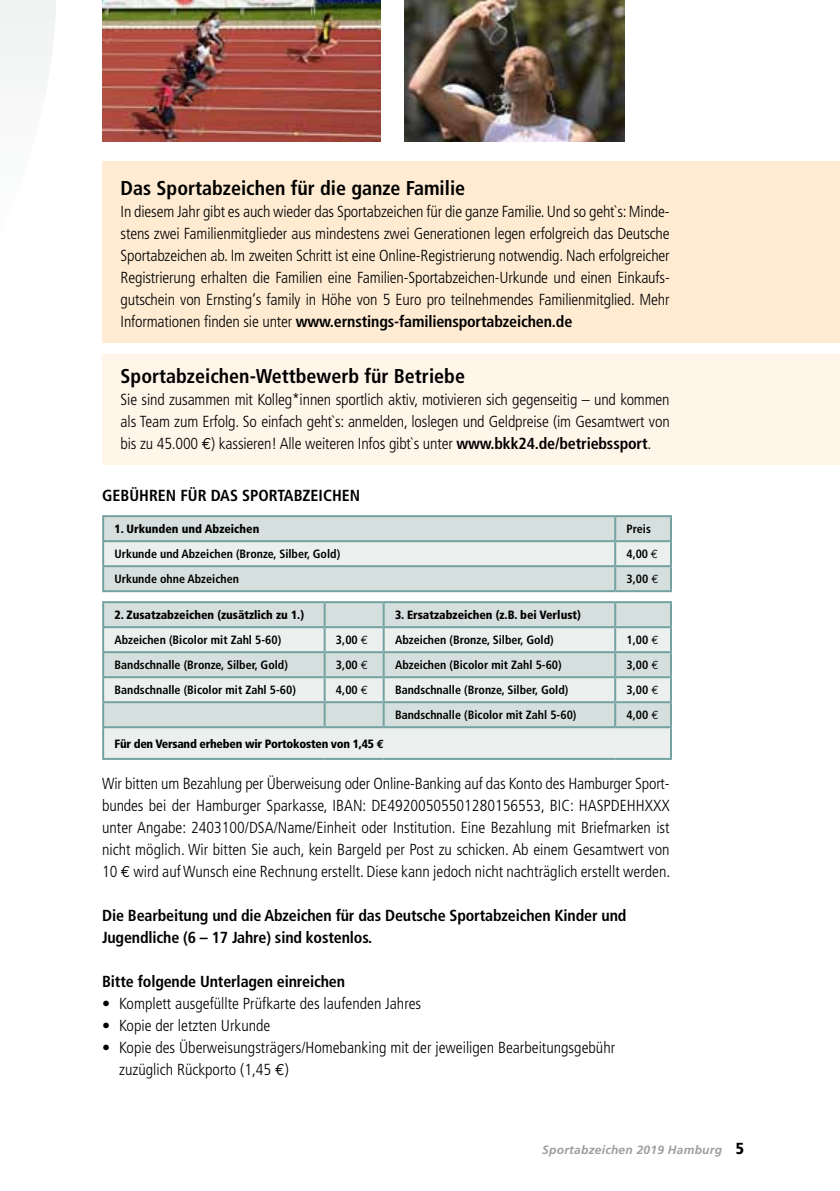
<style>
.page{position:relative;width:840px;height:1191px;background:#fff}
.page>*{position:absolute;margin:0;border:0;box-sizing:border-box;transform-origin:0 0}
.t1{font:700 condensed 20px "Frutiger";color:#000}
.t2{font:300 condensed 16px/22px "Frutiger";color:#000;text-align:justify}
.t3{font:700 condensed 16px/22px "Frutiger";letter-spacing:-.01em;color:#000}
.t4{font:900 condensed 16px "Frutiger";color:#000}
.t5{font:700 condensed 12px "Frutiger";color:#000}
.t6{font:900 condensed 12px "Frutiger";color:#000}
.t7{font:900 condensed 12px "Frutiger";letter-spacing:-.02em;color:#000}
.t8{font:italic 700 12px "Frutiger";letter-spacing:.02em;color:#9c9e9f}
.s1{font-weight:700}
.s2{font-family:"Euro Mono";font-weight:400;font-stretch:normal}
.s3{font-family:"Euro Mono";font-weight:700;font-stretch:normal}
</style>
<div class="page">
<div style="left:102px;top:354px;width:737px;height:111px;background:#fff5e9"></div>
<div style="left:102px;top:162px;width:737px;height:181px;background:#feebd2"></div>
<div style="left:0;top:0;width:56px;height:78px;background:#f2f4f3"></div>
<img style="left:102px;top:0;width:278px;height:142px">
<div style="left:104px;top:517px;width:565px;height:73px;background:#d5dfde"></div>
<div style="left:104px;top:542px;width:565px;height:23px;background:#ebefee"></div>
<hr style="left:102px;top:517px;width:2px;height:23px;background:#74a2a0">
<hr style="left:102px;top:542px;width:2px;height:23px;background:#74a2a0">
<hr style="left:102px;top:567px;width:2px;height:23px;background:#74a2a0">
<hr style="left:102px;top:515px;width:513px;height:2px;background:#74a2a0">
<hr style="left:102px;top:540px;width:513px;height:2px;background:#74a2a0">
<hr style="left:102px;top:565px;width:513px;height:2px;background:#74a2a0">
<hr style="left:102px;top:590px;width:513px;height:2px;background:#74a2a0">
<hr style="left:614px;top:517px;width:2px;height:23px;background:#74a2a0">
<hr style="left:614px;top:542px;width:2px;height:23px;background:#74a2a0">
<hr style="left:614px;top:567px;width:2px;height:23px;background:#74a2a0">
<hr style="left:615px;top:515px;width:56px;height:2px;background:#74a2a0">
<hr style="left:669px;top:517px;width:2px;height:23px;background:#74a2a0">
<hr style="left:669px;top:542px;width:2px;height:23px;background:#74a2a0">
<hr style="left:669px;top:567px;width:2px;height:23px;background:#74a2a0">
<hr style="left:615px;top:540px;width:56px;height:2px;background:#74a2a0">
<hr style="left:615px;top:565px;width:56px;height:2px;background:#74a2a0">
<hr style="left:615px;top:590px;width:56px;height:2px;background:#74a2a0">
<div style="left:104px;top:603px;width:565px;height:23px;background:#d5dfde"></div>
<svg style="left:104px;top:628px;width:565px;height:130px;background:#e1e8e7"></svg>
<hr style="left:102px;top:603px;width:2px;height:23px;background:#74a2a0">
<hr style="left:102px;top:628px;width:2px;height:23px;background:#74a2a0">
<hr style="left:102px;top:653px;width:2px;height:23px;background:#74a2a0">
<hr style="left:102px;top:678px;width:2px;height:23px;background:#74a2a0">
<hr style="left:102px;top:703px;width:2px;height:23px;background:#74a2a0">
<hr style="left:102px;top:728px;width:2px;height:30px;background:#74a2a0">
<hr style="left:323px;top:603px;width:2px;height:23px;background:#74a2a0">
<hr style="left:382px;top:603px;width:2px;height:23px;background:#74a2a0">
<hr style="left:614px;top:603px;width:2px;height:23px;background:#74a2a0">
<hr style="left:669px;top:603px;width:2px;height:23px;background:#74a2a0">
<hr style="left:323px;top:628px;width:2px;height:23px;background:#74a2a0">
<hr style="left:382px;top:628px;width:2px;height:23px;background:#74a2a0">
<hr style="left:614px;top:628px;width:2px;height:23px;background:#74a2a0">
<hr style="left:669px;top:628px;width:2px;height:23px;background:#74a2a0">
<hr style="left:323px;top:653px;width:2px;height:23px;background:#74a2a0">
<hr style="left:382px;top:653px;width:2px;height:23px;background:#74a2a0">
<hr style="left:614px;top:653px;width:2px;height:23px;background:#74a2a0">
<hr style="left:669px;top:653px;width:2px;height:23px;background:#74a2a0">
<hr style="left:323px;top:678px;width:2px;height:23px;background:#74a2a0">
<hr style="left:382px;top:678px;width:2px;height:23px;background:#74a2a0">
<hr style="left:614px;top:678px;width:2px;height:23px;background:#74a2a0">
<hr style="left:669px;top:678px;width:2px;height:23px;background:#74a2a0">
<hr style="left:323px;top:703px;width:2px;height:23px;background:#74a2a0">
<hr style="left:382px;top:703px;width:2px;height:23px;background:#74a2a0">
<hr style="left:614px;top:703px;width:2px;height:23px;background:#74a2a0">
<hr style="left:669px;top:703px;width:2px;height:23px;background:#74a2a0">
<hr style="left:669px;top:728px;width:2px;height:30px;background:#74a2a0">
<hr style="left:102px;top:601px;width:222px;height:2px;background:#74a2a0">
<hr style="left:324px;top:601px;width:59px;height:2px;background:#74a2a0">
<hr style="left:383px;top:601px;width:232px;height:2px;background:#74a2a0">
<hr style="left:615px;top:601px;width:56px;height:2px;background:#74a2a0">
<hr style="left:102px;top:626px;width:222px;height:2px;background:#74a2a0">
<hr style="left:324px;top:626px;width:59px;height:2px;background:#74a2a0">
<hr style="left:383px;top:626px;width:232px;height:2px;background:#74a2a0">
<hr style="left:615px;top:626px;width:56px;height:2px;background:#74a2a0">
<hr style="left:102px;top:651px;width:222px;height:2px;background:#74a2a0">
<hr style="left:324px;top:651px;width:59px;height:2px;background:#74a2a0">
<hr style="left:383px;top:651px;width:232px;height:2px;background:#74a2a0">
<hr style="left:615px;top:651px;width:56px;height:2px;background:#74a2a0">
<hr style="left:102px;top:676px;width:222px;height:2px;background:#74a2a0">
<hr style="left:324px;top:676px;width:59px;height:2px;background:#74a2a0">
<hr style="left:383px;top:676px;width:232px;height:2px;background:#74a2a0">
<hr style="left:615px;top:676px;width:56px;height:2px;background:#74a2a0">
<hr style="left:102px;top:701px;width:222px;height:2px;background:#74a2a0">
<hr style="left:324px;top:701px;width:59px;height:2px;background:#74a2a0">
<hr style="left:383px;top:701px;width:232px;height:2px;background:#74a2a0">
<hr style="left:615px;top:701px;width:56px;height:2px;background:#74a2a0">
<hr style="left:102px;top:726px;width:222px;height:2px;background:#74a2a0">
<hr style="left:324px;top:726px;width:59px;height:2px;background:#74a2a0">
<hr style="left:383px;top:726px;width:232px;height:2px;background:#74a2a0">
<hr style="left:615px;top:726px;width:56px;height:2px;background:#74a2a0">
<hr style="left:102px;top:758px;width:222px;height:2px;background:#74a2a0">
<hr style="left:324px;top:758px;width:59px;height:2px;background:#74a2a0">
<hr style="left:383px;top:758px;width:232px;height:2px;background:#74a2a0">
<hr style="left:615px;top:758px;width:56px;height:2px;background:#74a2a0">
<img style="left:404px;top:0;width:220px;height:142px">
<p class="t1" style="left:120px;top:176px;width:346px">Das Sportabzeichen für die ganze Familie</p>
<p class="t2" style="left:120px;top:201px;width:550px">In diesem Jahr gibt es auch wieder das Sportabzeichen für die ganze Familie. Und so geht`s: Minde&shy;stens zwei Familienmitglieder aus mindestens zwei Generationen legen erfolgreich das Deutsche Sportabzeichen ab. Im zweiten Schritt ist eine Online-Registrierung notwendig. Nach erfolgreicher Registrierung erhalten die Familien eine Familien-Sportabzeichen-Urkunde und einen Einkaufs&shy;gutschein von Ernsting‘s family in Höhe von 5 Euro pro teilnehmendes Familienmitglied. Mehr Informationen finden sie unter <span class="s1">www.ernstings-familiensportabzeichen.de</span></p>
<p class="t1" style="left:120px;top:364px;width:346px">Sportabzeichen-Wettbewerb für Betriebe</p>
<p class="t2" style="left:120px;top:389px;width:550px">Sie sind zusammen mit Kolleg*innen sportlich aktiv, motivieren sich gegenseitig – und kommen als Team zum Erfolg. So einfach geht`s: anmelden, loslegen und Geldpreise (im Gesamtwert von bis zu 45.000 <span class="s2">€</span>) kassieren! Alle weiteren Infos gibt`s unter <span class="s1">www.bkk24.de/betriebssport</span>.</p>
<p class="t3" style="left:102px;top:484px;width:118px">Gebühren für das</p>
<p class="t3" style="left:242px;top:484px;width:36px">Sportab</p>
<p class="t3" style="left:302px;top:484px;width:57px">zeichen</p>
<p class="t6" style="left:114px;top:522px;width:146px">1. Urkunden und Abzeichen</p>
<p class="t5" style="left:626px;top:522px;width:26px">Preis</p>
<p class="t5" style="left:114px;top:547px;width:227px">Urkunde und Abzeichen (Bronze, Silber, Gold)</p>
<p class="t5" style="left:626px;top:547px;width:33px">4,00 <span class="s2">€</span></p>
<p class="t5" style="left:114px;top:572px;width:126px">Urkunde ohne Abzeichen</p>
<p class="t5" style="left:626px;top:572px;width:34px">3,00 <span class="s2">€</span></p>
<p class="t6" style="left:114px;top:608px;width:191px">2. Zusatzabzeichen (zusätzlich zu 1.)</p>
<p class="t6" style="left:395px;top:608px;width:187px">3. Ersatzabzeichen (z.B. bei Verlust)</p>
<p class="t5" style="left:114px;top:633px;width:168px">Abzeichen (Bicolor mit Zahl 5-60)</p>
<p class="t5" style="left:336px;top:633px;width:34px">3,00 <span class="s2">€</span></p>
<p class="t5" style="left:395px;top:633px;width:160px">Abzeichen (Bronze, Silber, Gold)</p>
<p class="t5" style="left:626px;top:633px;width:34px">1,00 <span class="s2">€</span></p>
<p class="t5" style="left:114px;top:658px;width:175px">Bandschnalle (Bronze, Silber, Gold)</p>
<p class="t5" style="left:336px;top:658px;width:34px">3,00 <span class="s2">€</span></p>
<p class="t5" style="left:395px;top:658px;width:168px">Abzeichen (Bicolor mit Zahl 5-60)</p>
<p class="t5" style="left:626px;top:658px;width:34px">3,00 <span class="s2">€</span></p>
<p class="t5" style="left:114px;top:683px;width:183px">Bandschnalle (Bicolor mit Zahl 5-60)</p>
<p class="t5" style="left:336px;top:683px;width:34px">4,00 <span class="s2">€</span></p>
<p class="t5" style="left:395px;top:683px;width:175px">Bandschnalle (Bronze, Silber, Gold)</p>
<p class="t5" style="left:626px;top:683px;width:34px">3,00 <span class="s2">€</span></p>
<p class="t5" style="left:395px;top:708px;width:183px">Bandschnalle (Bicolor mit Zahl 5-60)</p>
<p class="t5" style="left:626px;top:708px;width:34px">4,00 <span class="s2">€</span></p>
<p class="t7" style="left:114px;top:736px;width:271px">Für den Versand erheben wir Portokosten von 1,45 <span class="s3">€</span></p>
<p class="t2" style="left:102px;top:772px;width:569px">Wir bitten um Bezahlung per Überweisung oder Online-Banking auf das Konto des Hamburger Sport&shy;bundes bei der Hamburger Sparkasse, IBAN: DE49200505501280156553, BIC: HASPDEHHXXX unter Angabe: 2403100/DSA/Name/Einheit oder Institution. Eine Bezahlung mit Briefmarken ist nicht möglich. Wir bitten Sie auch, kein Bargeld per Post zu schicken. Ab einem Gesamtwert von 10 <span class="s2">€</span> wird auf Wunsch eine Rechnung erstellt. Diese kann jedoch nicht nachträglich erstellt werden.</p>
<p class="t3" style="left:102px;top:904px;width:525px">Die Bearbeitung und die Abzeichen für das Deutsche Sportabzeichen Kinder und<br>Jugendliche (6 – 17 Jahre) sind kostenlos.</p>
<p class="t3" style="left:102px;top:970px;width:244px">Bitte folgende Unterlagen einreichen</p>
<p class="t2" style="left:102px;top:992px;width:320px">• Komplett ausgefüllte Prüfkarte des laufenden Jahres</p>
<p class="t2" style="left:102px;top:1014px;width:170px">• Kopie der letzten Urkunde</p>
<p class="t2" style="left:119px;top:1036px;width:497px;text-indent:-17px">• Kopie des Überweisungsträgers/Homebanking mit der jeweiligen Bearbeitungsgebühr zuzüglich Rückporto (1,45 <span class="s2">€</span>)</p>
<p class="t8" style="left:542px;top:1143px;width:181px">Sportabzeichen 2019 Hamburg</p>
<p class="t4" style="left:735px;top:1139px;width:10px">5</p>
</div>
